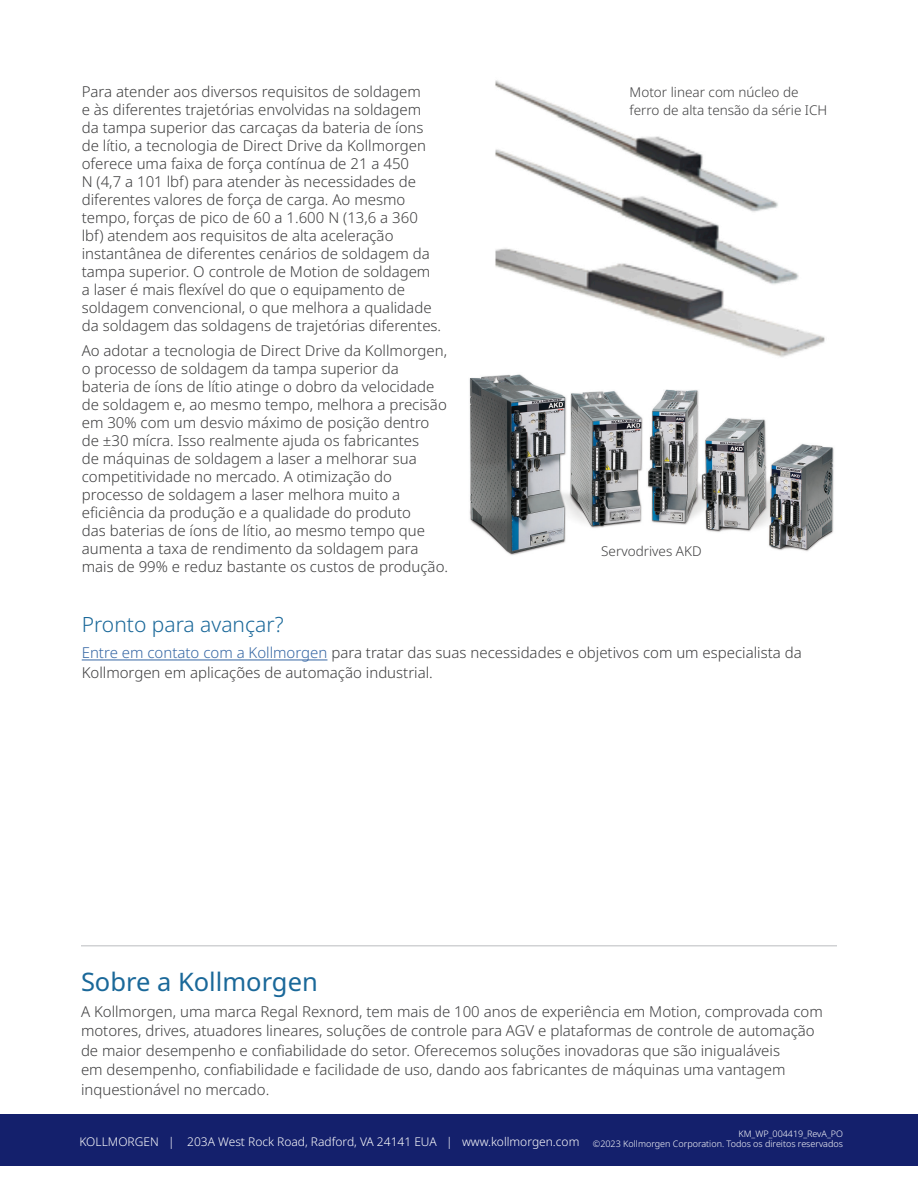
<style>
.page{position:relative;width:918px;height:1188px;background:#fff}
.page>*{position:absolute;margin:0;border:0;box-sizing:border-box;transform-origin:0 0}
.t1{font:25.5px "Noto Sans";color:#1a6899}
.Bold{font:300 21px "Noto Sans";color:#1a6899}
.Body{font:300 15px/18px "Noto Sans";color:#3e3e3f}
.Body-2{font:300 13.5px/18px "Noto Sans";color:#3e3e3f}
.t2{font:300 12px "Noto Sans";color:#fff}
.t3{font:300 9px "Noto Sans";color:#fff}
.s1{color:#3667a4}
</style>
<div class="page">
<div style="left:0;top:1114px;width:918px;height:52px;background:#14206c"></div>
<hr style="left:81px;top:945px;width:756px;height:1px;background:#d1d2d4">
<img style="left:469px;top:374px;width:365px;height:181px">
<hr style="left:82px;top:660px;width:245px;height:1px;background:#3667a4">
<img style="left:495px;top:80px;width:330px;height:277px">
<p class="Body" style="left:82px;top:83px;width:361px">Para atender aos diversos requisitos de soldagem<br>e às diferentes trajetórias envolvidas na soldagem da tampa superior das carcaças da bateria de íons de lítio, a tecnologia de Direct Drive da Kollmorgen oferece uma faixa de força contínua de 21 a 450<br>N (4,7 a 101 lbf) para atender às necessidades de diferentes valores de força de carga. Ao mesmo tempo, forças de pico de 60 a 1.600 N (13,6 a 360 lbf) atendem aos requisitos de alta aceleração instantânea de diferentes cenários de soldagem da tampa superior. O controle de Motion de soldagem a laser é mais flexível do que o equipamento de soldagem convencional, o que melhora a qualidade da soldagem das soldagens de trajetórias diferentes.</p>
<p class="Body" style="left:82px;top:342px;width:368px">Ao adotar a tecnologia de Direct Drive da Kollmorgen, o processo de soldagem da tampa superior da bateria de íons de lítio atinge o dobro da velocidade de soldagem e, ao mesmo tempo, melhora a precisão em 30% com um desvio máximo de posição dentro de ±30 mícra. Isso realmente ajuda os fabricantes<br>de máquinas de soldagem a laser a melhorar sua competitividade no mercado. A otimização do processo de soldagem a laser melhora muito a eficiência da produção e a qualidade do produto<br>das baterias de íons de lítio, ao mesmo tempo que aumenta a taxa de rendimento da soldagem para mais de 99% e reduz bastante os custos de produção.</p>
<p class="Body-2" style="left:630px;top:83px;width:199px">Motor linear com núcleo de ferro de alta tensão da série ICH</p>
<p class="Body-2" style="left:601px;top:542px;width:102px">Servodrives AKD</p>
<p class="Bold" style="left:82px;top:610px;width:203px">Pronto para avançar?</p>
<p class="Body" style="left:82px;top:644px;width:722px;line-height:19.5px"><span class="s1">Entre em contato com a Kollmorgen</span> para tratar das suas necessidades e objetivos com um especialista da<br>Kollmorgen em aplicações de automação industrial.</p>
<h1 class="t1" style="left:81px;top:967px;width:238px">Sobre a Kollmorgen</h1>
<p class="Body" style="left:81px;top:1002px;width:743px;line-height:19.5px">A Kollmorgen, uma marca Regal Rexnord, tem mais de 100 anos de experiência em Motion, comprovada com motores, drives, atuadores lineares, soluções de controle para AGV e plataformas de controle de automação de maior desempenho e confiabilidade do setor. Oferecemos soluções inovadoras que são inigualáveis<br>em desempenho, confiabilidade e facilidade de uso, dando aos fabricantes de máquinas uma vantagem inquestionável no mercado.</p>
<p class="t3" style="left:738px;top:1127px;width:106px">KM_WP_004419_RevA_PO</p>
<p class="t3" style="left:593px;top:1138px;width:252px">©2023 Kollmorgen Corporation. Todos os direitos reservados</p>
<p class="t2" style="left:80px;top:1133px;width:501px">KOLLMORGEN | 203A West Rock Road, Radford, VA 24141 EUA | www.kollmorgen.com</p>
</div>
